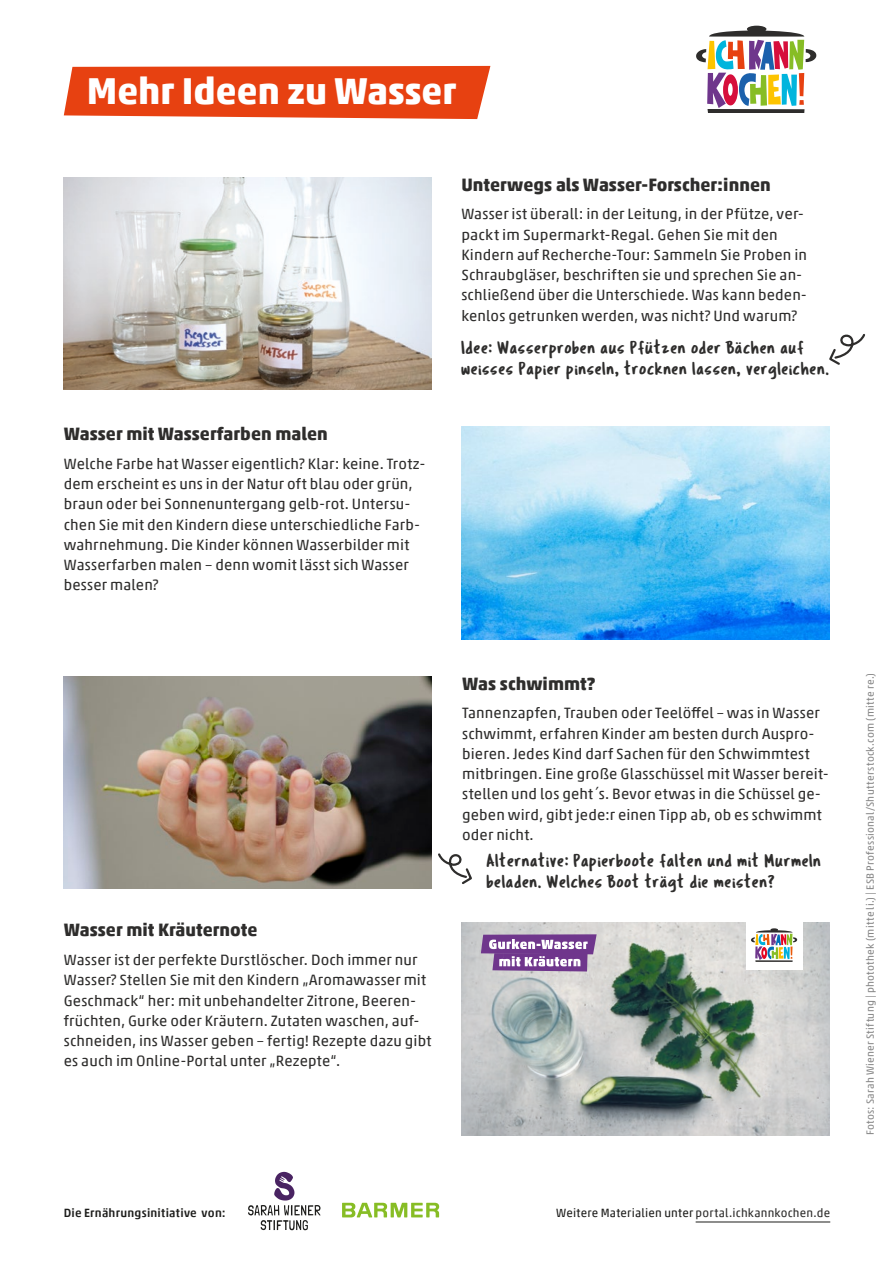
<style>
.page{position:relative;width:893px;height:1263px;background:#fff}
.page>*{position:absolute;margin:0;border:0;box-sizing:border-box;transform-origin:0 0}
.t1{font:700 37.5px "Akko Pro";color:#fff}
.t2{font:18.75px/21px "Tragic Marker";letter-spacing:.025em;color:#2e2d2c}
.t3{font:700 18px "Akko Pro";letter-spacing:.005em;color:#2e2d2c}
.t4{font:15px/20.2px "Akko Pro";letter-spacing:.01em;color:#2e2d2c}
.t5{font:12px "Akko Pro";letter-spacing:.02em;color:#1d1d1b}
.t6{font:500 12px "Akko Pro";letter-spacing:.02em;color:#1d1d1b}
.t7{font:10.5px "Akko Pro";letter-spacing:.03em;color:#878787}
.s1{color:#2e2d2c}
</style>
<div class="page">
<img style="left:461px;top:923px;width:368px;height:212px">
<div style="left:746px;top:923px;width:56px;height:47px;background:#fff"></div>
<svg style="left:751px;top:928px;width:46px;height:34px"></svg>
<svg style="left:481px;top:934px;width:116px;height:37px"></svg>
<img style="left:461px;top:427px;width:368px;height:212px">
<svg style="left:64px;top:66px;width:426px;height:53px;background:#e84c1f"></svg>
<svg style="left:829px;top:334px;width:36px;height:31px"></svg>
<svg style="left:438px;top:853px;width:34px;height:31px"></svg>
<img style="left:64px;top:676px;width:367px;height:213px">
<svg style="left:696px;top:26px;width:120px;height:87px"></svg>
<img style="left:64px;top:177px;width:368px;height:213px">
<hr style="left:696px;top:1221px;width:134px;height:1px;background:#1d1d1b">
<svg style="left:342px;top:1203px;width:97px;height:14px"></svg>
<svg style="left:248px;top:1172px;width:73px;height:58px"></svg>
<h1 class="t1" style="left:87px;top:68px;width:371px">Mehr Ideen zu Wasser</h1>
<p class="t3" style="left:461px;top:173px;width:311px">Unterwegs als Wasser-Forscher:innen</p>
<p class="t4" style="left:461px;top:204px;width:347px">Wasser ist überall: in der Leitung, in der Pfütze, ver&shy;packt im Supermarkt-Regal. Gehen Sie mit den Kindern auf Recherche-Tour: Sammeln Sie Proben in Schraubgläser, beschriften sie und sprechen Sie an&shy;schließend über die Unterschiede. Was kann beden&shy;kenlos getrunken werden, was nicht? Und warum?</p>
<p class="t3" style="left:64px;top:423px;width:265px">Wasser mit Wasserfarben malen</p>
<p class="t4" style="left:64px;top:453px;width:363px">Welche Farbe hat Wasser eigentlich? Klar: keine. Trotz&shy;dem erscheint es uns in der Natur oft blau oder grün, braun oder bei Sonnenuntergang gelb-rot. Untersu&shy;chen Sie mit den Kindern diese unterschiedliche Farb&shy;wahrnehmung. Die Kinder können Wasserbilder mit Wasserfarben malen – denn womit lässt sich Wasser besser malen?</p>
<p class="t2" style="left:461px;top:337px;width:369px">Idee: Wasserproben aus Pfützen oder Bächen auf weisses Papier pinseln, trocknen lassen, vergleichen.</p>
<p class="t3" style="left:64px;top:919px;width:195px">Wasser mit Kräuternote</p>
<p class="t4" style="left:64px;top:949px;width:369px">Wasser ist der perfekte Durstlöscher. Doch immer nur Wasser? Stellen Sie mit den Kindern „Aromawasser mit Geschmack“ her: mit unbehandelter Zitrone, Beeren&shy;früchten, Gurke oder Kräutern. Zutaten waschen, auf&shy;schneiden, ins Wasser geben – fertig! Rezepte dazu gibt es auch im Online-Portal unter „Rezepte“.</p>
<p class="t3" style="left:462px;top:672px;width:135px">Was schwimmt?</p>
<p class="t4" style="left:462px;top:703px;width:368px">Tannenzapfen, Trauben oder Teelöffel – was in Wasser schwimmt, erfahren Kinder am besten durch Auspro&shy;bieren. Jedes Kind darf Sachen für den Schwimmtest mitbringen. Eine große Glasschüssel mit Wasser bereit&shy;stellen und los geht´s. Bevor etwas in die Schüssel ge&shy;geben wird, gibt jede:r einen Tipp ab, ob es schwimmt oder nicht.</p>
<p class="t2" style="left:487px;top:850px;width:336px">Alternative: Papierboote falten und mit Murmeln beladen. Welches Boot trägt die meisten?</p>
<p class="t6" style="left:64px;top:1206px;width:164px">Die Ernährungsinitiative von:</p>
<p class="t5" style="left:556px;top:1206px;width:276px">Weitere Materialien unter <span class="s1">portal.ichkannkochen.de</span></p>
<p class="t7" style="left:864px;top:1135px;width:464px;rotate:-90deg">Fotos: Sarah Wiener Stiftung | photothek (mitte li.) | ESB Professional/Shutterstock.com (mitte re.)</p>
</div>
